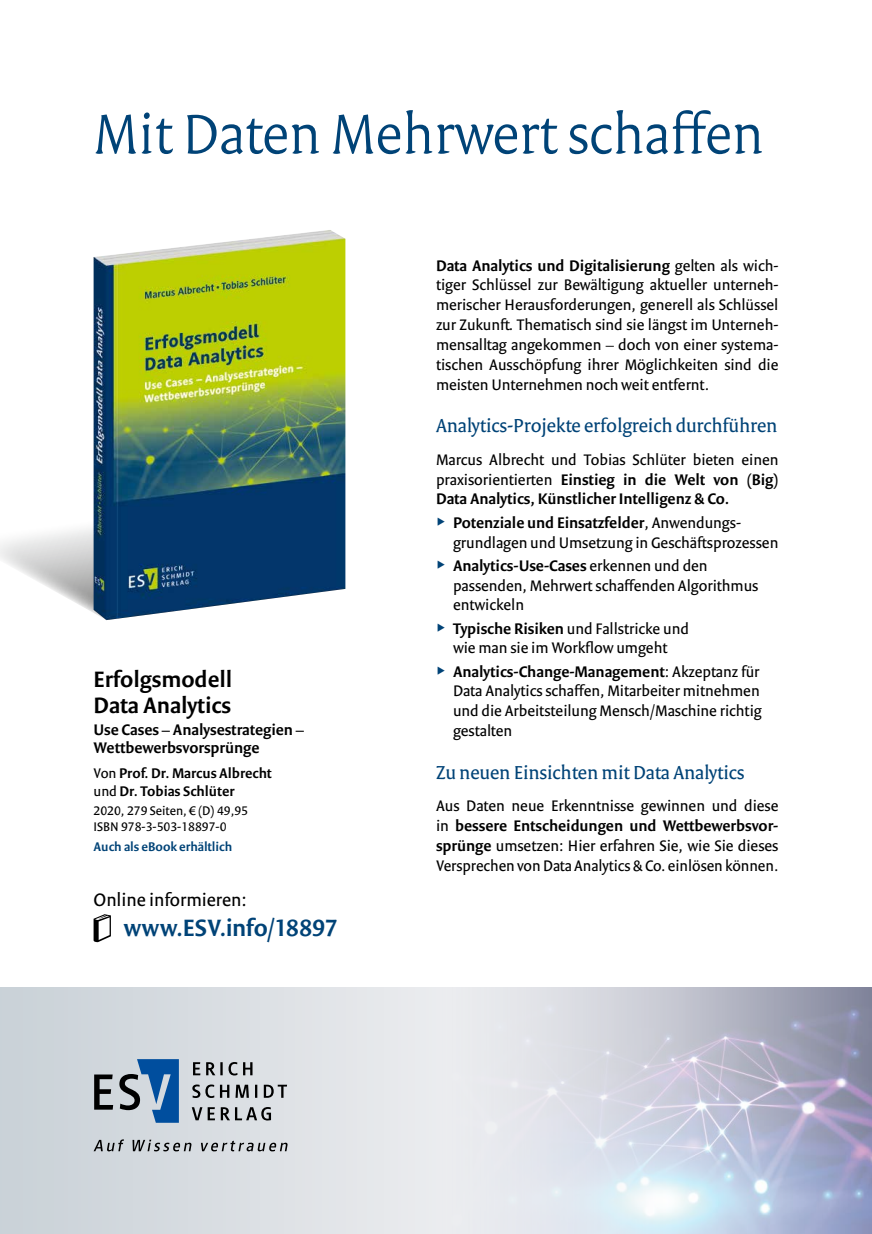
<style>
.page{position:relative;width:872px;height:1234px;background:#fff}
.page>*{position:absolute;margin:0;border:0;box-sizing:border-box;transform-origin:0 0}
.t1{font:300 60px "Versa Pro";letter-spacing:-.005em;color:#004377}
.t2{font:600 25.5px "Versa Sans Pro";color:#004377}
.t3{font:600 24px/26.4px "Versa Sans Pro";color:#000}
.t4{font:20.25px "Versa Pro";letter-spacing:-.005em;color:#004377}
.t5{font:19.5px "Versa Sans Pro";color:#000}
.t6{font:16.5px/19.8px "Versa Sans Pro";color:#000}
.t7{font:600 16.5px/19.8px "Versa Sans Pro";color:#000}
.t8{font:600 15px/18px "Versa Sans Pro";color:#000}
.t9{font:13.5px/16.2px "Versa Sans Pro";color:#000}
.t10{font:600 13.5px "Versa Sans Pro";color:#004377}
.s1{font-weight:400}
.s2{font-weight:600}
</style>
<div class="page">
<svg style="left:0;top:504px;width:94px;height:109px"></svg>
<img style="left:94px;top:230px;width:251px;height:390px">
<svg style="left:0;top:987px;width:872px;height:246px;background:#d1d5df"></svg>
<svg style="left:93px;top:914px;width:18px;height:28px"></svg>
<svg style="left:192px;top:1106px;width:79px;height:14px"></svg>
<svg style="left:192px;top:1084px;width:95px;height:13px"></svg>
<svg style="left:193px;top:1061px;width:59px;height:14px"></svg>
<svg style="left:119px;top:1058px;width:60px;height:64px;background:#668aaf"></svg>
<svg style="left:94px;top:1074px;width:19px;height:35px"></svg>
<svg style="left:94px;top:1139px;width:194px;height:12px;background:#a7aaae"></svg>
<h1 class="t1" style="left:94px;top:98px;width:672px">Mit Daten Mehrwert schaffen</h1>
<h3 class="t3" style="left:94px;top:665px;width:140px">Erfolgsmodell<br>Data Analytics</h3>
<p class="t7" style="left:94px;top:720px;width:212px;line-height:18.1px">Use Cases – Analysestrategien –<br>Wettbewerbsvorsprünge</p>
<p class="t8" style="left:94px;top:763px;width:180px"><span class="s1">Von</span> Prof. Dr. Marcus Albrecht <span class="s1">und</span> Dr. Tobias Schlüter</p>
<p class="t9" style="left:94px;top:802px;width:156px">2020, 279 Seiten, € (D) 49,95<br>ISBN 978-3-503-18897-0</p>
<p class="t10" style="left:94px;top:838px;width:140px">Auch als eBook erhältlich</p>
<p class="t5" style="left:94px;top:887px;width:155px">Online informieren:</p>
<h2 class="t2" style="left:124px;top:912px;width:216px">www.ESV.info/18897</h2>
<p class="t6" style="left:436px;top:255px;width:344px;text-align:justify"><span class="s2">Data Analytics und Digitalisierung</span> gelten als wich&shy;tiger Schlüssel zur Bewältigung aktueller unterneh&shy;merischer Herausforderungen, generell als Schlüssel zur Zukunft. Thematisch sind sie längst im Unterneh&shy;mensalltag angekommen – doch von einer systema&shy;tischen Ausschöpfung ihrer Möglichkeiten sind die meisten Unternehmen noch weit entfernt.</p>
<p class="t4" style="left:436px;top:413px;width:343px">Analytics-Projekte erfolgreich durchführen</p>
<p class="t7" style="left:436px;top:449px;width:344px;text-align:justify"><span class="s1">Marcus Albrecht und Tobias Schlüter bieten einen praxisorientierten</span> Einstieg in die Welt von (Big)<br>Data Analytics, Künstlicher Intelligenz &amp; Co.</p>
<p class="t6" style="left:453px;top:512px;width:327px"><span class="s2">Potenziale und Einsatzfelder</span>, Anwendungs&shy;grundlagen und Umsetzung in Geschäftsprozessen</p>
<p class="t6" style="left:453px;top:555px;width:307px"><span class="s2">Analytics-Use-Cases</span> erkennen und den passenden, Mehrwert schaffenden Algorithmus entwickeln</p>
<p class="t6" style="left:453px;top:618px;width:237px"><span class="s2">Typische Risiken</span> und Fallstricke und wie man sie im Workflow umgeht</p>
<p class="t6" style="left:453px;top:661px;width:310px"><span class="s2">Analytics-Change-Management</span>: Akzeptanz für Data Analytics schaffen, Mitarbeiter mitnehmen und die Arbeitsteilung Mensch/Maschine richtig gestalten</p>
<p class="t4" style="left:436px;top:760px;width:310px">Zu neuen Einsichten mit Data Analytics</p>
<p class="t6" style="left:436px;top:795px;width:344px;text-align:justify">Aus Daten neue Erkenntnisse gewinnen und diese in <span class="s2">bessere Entscheidungen und Wettbewerbsvor&shy;sprünge</span> umsetzen: Hier erfahren Sie, wie Sie dieses Versprechen von Data Analytics &amp; Co. einlösen können.</p>
</div>
